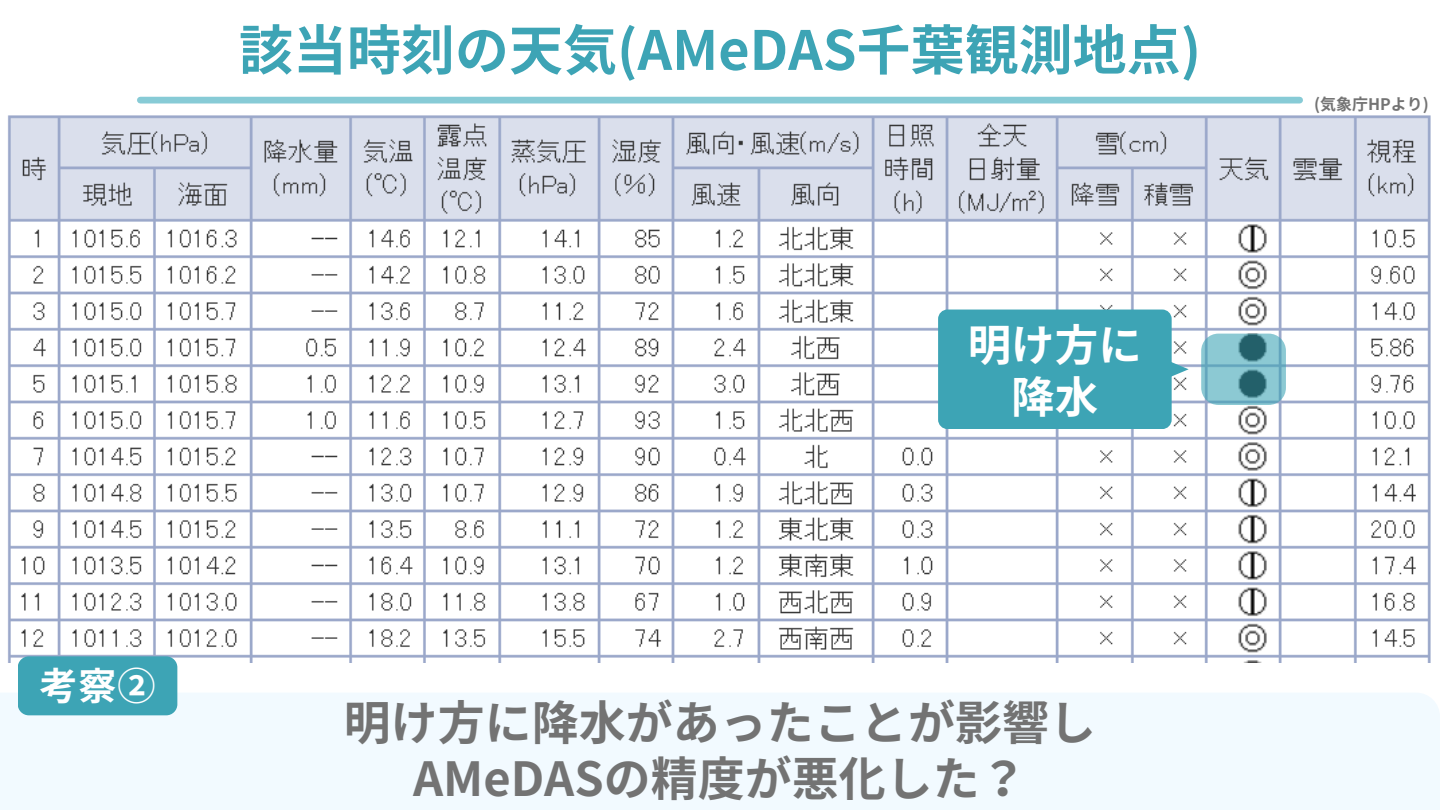
<style>
.page{position:relative;width:1440px;height:810px;background:#fff}
.page>*{position:absolute;margin:0;border:0;box-sizing:border-box;transform-origin:0 0}
.t1{font:700 54px "Source Han Sans JP";color:#3da4b5}
.t2{font:700 47px "Source Han Sans JP";color:#737373}
.t3{font:700 43.6px "Source Han Sans JP";color:#fff}
.t4{font:700 38.1px "Source Han Sans JP";color:#fff}
.t5{font:700 15.9px "Source Han Sans JP";color:#737373}
</style>
<div class="page">
<div style="left:140px;top:97px;width:1160px;height:7px;background:#87cbd6"></div>
<img style="left:8px;top:115px;width:1423px;height:547px">
<svg style="left:1201px;top:334px;width:85px;height:71px;background:#71afba"></svg>
<div style="left:0;top:693px;width:1440px;height:117px;background:#f2faff"></div>
<div style="left:18px;top:656px;width:159px;height:59px;background:#3da4b5;border-radius:11px"></div>
<div style="left:938px;top:310px;width:234px;height:119px;background:#3da4b5;border-radius:9px"></div>
<svg style="left:1171px;top:349px;width:18px;height:40px"></svg>
<p class="t1" style="left:239px;top:7px;width:964px">該当時刻の天気(AMeDAS千葉観測地点)</p>
<p class="t3" style="left:968px;top:310px;width:176px">明け方に</p>
<p class="t3" style="left:1011px;top:362px;width:87px">降水</p>
<p class="t4" style="left:39px;top:656px;width:118px">考察②</p>
<p class="t2" style="left:344px;top:686px;width:754px">明け方に降水があったことが影響し</p>
<p class="t2" style="left:413px;top:742px;width:615px">AMeDASの精度が悪化した？</p>
<p class="t5" style="left:1314px;top:91px;width:116px">(気象庁HPより)</p>
</div>
